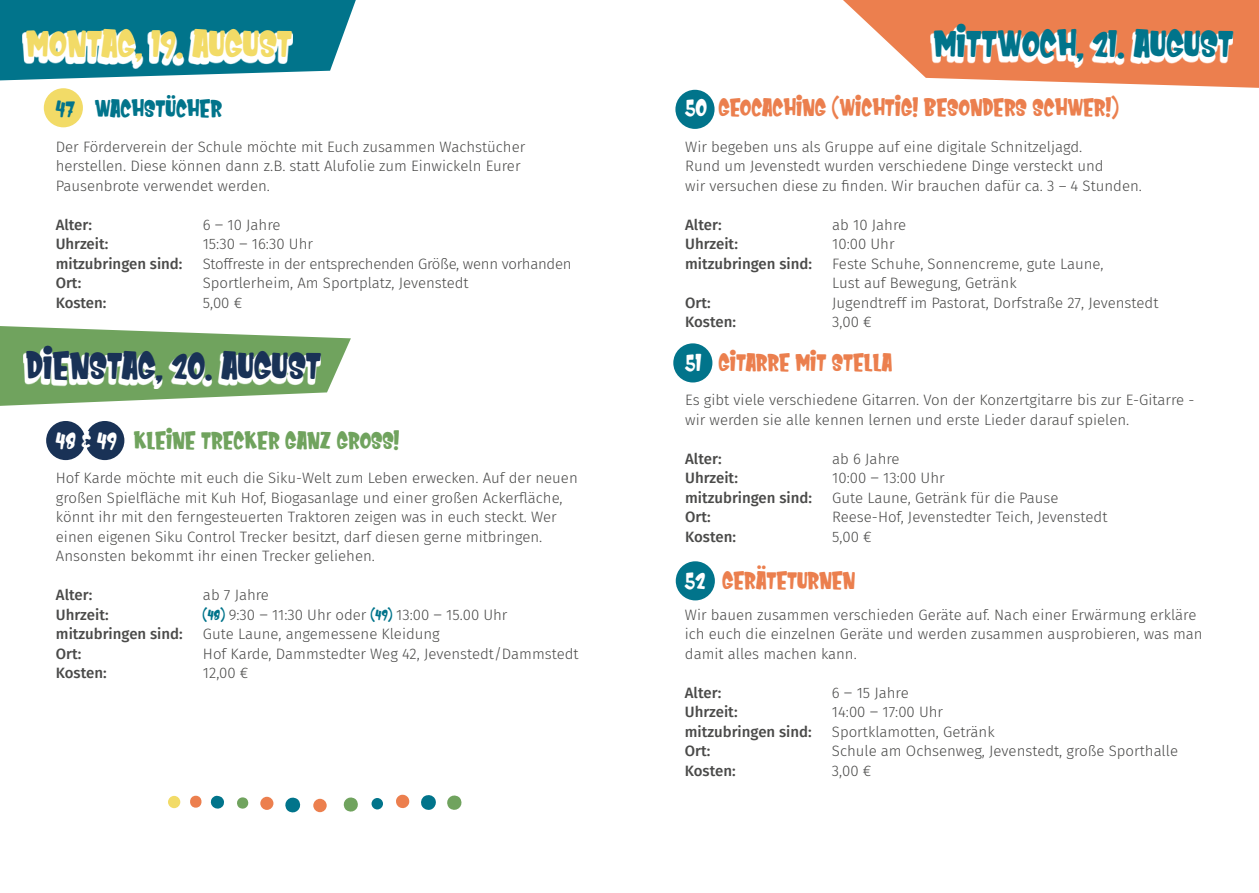
<style>
.page{position:relative;width:1259px;height:893px;background:#fff}
.page>*{position:absolute;margin:0;border:0;box-sizing:border-box;transform-origin:0 0}
.t1{font:37.5px "Kids Zone";color:#193256}
.t2{font:37.5px "Kids Zone";color:#01748b}
.t3{font:37.5px "Kids Zone";color:#f2db67}
.t4{font:24px "Kids Zone";color:#eb7f4e}
.t5{font:24px "Kids Zone";color:#70a35e}
.t6{font:24px "Kids Zone";color:#01748b}
.t7{font:300 15px/19.5px "Fira Sans";color:#4a4a49}
.t8{font:500 15px "Fira Sans";color:#4a4a49}
.t9{font:300 15px "Fira Sans";letter-spacing:-.02em;color:#4a4a49}
.s1{font-size:16.5px}
.s2{color:#fff}
.s3{font-family:"Kids Zone";font-weight:400;color:#01748b}
</style>
<div class="page">
<svg style="left:0;top:0;width:356px;height:80px;background:#25879b"></svg>
<svg style="left:22px;top:30px;width:271px;height:39px"></svg>
<div style="left:44px;top:88px;width:39px;height:39px;background:#f2db67;border-radius:50%"></div>
<div style="left:85px;top:421px;width:39px;height:39px;background:#193256;border-radius:50%"></div>
<div style="left:46px;top:421px;width:39px;height:39px;background:#193256;border-radius:50%"></div>
<svg style="left:0;top:326px;width:351px;height:80px"></svg>
<svg style="left:23px;top:347px;width:298px;height:42px"></svg>
<svg style="left:843px;top:0;width:416px;height:88px"></svg>
<svg style="left:930px;top:26px;width:303px;height:42px"></svg>
<div style="left:675px;top:90px;width:39px;height:39px;background:#01748b;border-radius:50%"></div>
<div style="left:673px;top:343px;width:39px;height:39px;background:#01748b;border-radius:50%"></div>
<div style="left:676px;top:561px;width:39px;height:39px;background:#01748b;border-radius:50%"></div>
<div style="left:168px;top:796px;width:12px;height:12px;background:#f2db67;border-radius:50%"></div>
<svg style="left:190px;top:796px;width:12px;height:12px"></svg>
<svg style="left:210px;top:795px;width:14px;height:14px"></svg>
<svg style="left:237px;top:797px;width:12px;height:12px"></svg>
<div style="left:260px;top:797px;width:13px;height:13px;background:#ec7f4e;border-radius:50%"></div>
<svg style="left:285px;top:797px;width:16px;height:16px"></svg>
<div style="left:313px;top:799px;width:14px;height:13px;background:#ec7f4e;border-radius:50%"></div>
<svg style="left:343px;top:797px;width:15px;height:15px"></svg>
<div style="left:371px;top:798px;width:12px;height:11px;background:#01748b;border-radius:50%"></div>
<svg style="left:396px;top:794px;width:14px;height:15px"></svg>
<svg style="left:421px;top:795px;width:15px;height:15px"></svg>
<svg style="left:447px;top:795px;width:15px;height:15px"></svg>
<h1 class="t3" style="left:27px;top:19px;width:268px">MONTAG, 19. AUGUST</h1>
<h2 class="t6" style="left:56px;top:92px;width:168px">47 WACHSTÜCHER</h2>
<p class="t7" style="left:56px;top:136px;width:471px">Der Förderverein der Schule möchte mit Euch zusammen Wachstücher herstellen. Diese können dann z.B. statt Alufolie zum Einwickeln Eurer<br>Pausenbrote verwendet werden.</p>
<p class="t8" style="left:56px;top:212px;width:38px">Alter:</p>
<p class="t7" style="left:203px;top:214px;width:79px">6 <span class="s1">–</span> 10 Jahre</p>
<p class="t8" style="left:56px;top:232px;width:54px">Uhrzeit:</p>
<p class="t7" style="left:203px;top:234px;width:112px">15:30 <span class="s1">–</span> 16:30 Uhr</p>
<p class="t8" style="left:56px;top:251px;width:128px">mitzubringen sind:</p>
<p class="t9" style="left:203px;top:253px;width:370px">Stoffreste in der entsprechenden Größe, wenn vorhanden</p>
<p class="t8" style="left:56px;top:271px;width:27px">Ort:</p>
<p class="t7" style="left:203px;top:273px;width:267px">Sportlerheim, Am Sportplatz, Jevenstedt</p>
<p class="t8" style="left:56px;top:290px;width:52px">Kosten:</p>
<p class="t7" style="left:203px;top:292px;width:41px">5,00 €</p>
<h1 class="t1" style="left:27px;top:340px;width:297px">DIENSTAG, 20. AUGUST</h1>
<h2 class="t5" style="left:56px;top:424px;width:345px"><span class="s2">48 &amp; 49</span> KLEINE TRECKER GANZ GROSS!</h2>
<p class="t7" style="left:56px;top:468px;width:523px">Hof Karde möchte mit euch die Siku-Welt zum Leben erwecken. Auf der neuen großen Spielfläche mit Kuh Hof, Biogasanlage und einer großen Ackerfläche, könnt ihr mit den ferngesteuerten Traktoren zeigen was in euch steckt. Wer einen eigenen Siku Control Trecker besitzt, darf diesen gerne mitbringen.<br>Ansonsten bekommt ihr einen Trecker geliehen.</p>
<p class="t8" style="left:56px;top:583px;width:38px">Alter:</p>
<p class="t7" style="left:203px;top:585px;width:68px">ab 7 Jahre</p>
<p class="t8" style="left:56px;top:602px;width:54px">Uhrzeit:</p>
<p class="t7" style="left:203px;top:604px;width:306px"><span class="s3">(48)</span> 9:30 <span class="s1">–</span> 11:30 Uhr oder <span class="s3">(49)</span> 13:00 <span class="s1">–</span> 15.00 Uhr</p>
<p class="t8" style="left:56px;top:622px;width:128px">mitzubringen sind:</p>
<p class="t7" style="left:203px;top:624px;width:238px">Gute Laune, angemessene Kleidung</p>
<p class="t8" style="left:56px;top:641px;width:27px">Ort:</p>
<p class="t7" style="left:203px;top:643px;width:377px">Hof Karde, Dammstedter Weg 42, Jevenstedt/Dammstedt</p>
<p class="t8" style="left:56px;top:661px;width:52px">Kosten:</p>
<p class="t7" style="left:203px;top:663px;width:47px">12,00 €</p>
<h1 class="t2" style="left:934px;top:19px;width:302px">MITTWOCH, 21. AUGUST</h1>
<h2 class="t4" style="left:685px;top:92px;width:435px"><span class="s2">50</span> GEOCACHING (WICHTIG! BESONDERS SCHWER!)</h2>
<p class="t7" style="left:685px;top:136px;width:458px">Wir begeben uns als Gruppe auf eine digitale Schnitzeljagd.<br>Rund um Jevenstedt wurden verschiedene Dinge versteckt und<br>wir versuchen diese zu finden. Wir brauchen dafür ca. 3 – 4 Stunden.</p>
<p class="t8" style="left:685px;top:212px;width:38px">Alter:</p>
<p class="t7" style="left:832px;top:214px;width:75px">ab 10 Jahre</p>
<p class="t8" style="left:685px;top:232px;width:54px">Uhrzeit:</p>
<p class="t7" style="left:832px;top:234px;width:64px">10:00 Uhr</p>
<p class="t8" style="left:685px;top:251px;width:128px">mitzubringen sind:</p>
<p class="t7" style="left:832px;top:253px;width:273px">Feste Schuhe, Sonnencreme, gute Laune,<br>Lust auf Bewegung, Getränk</p>
<p class="t8" style="left:685px;top:290px;width:27px">Ort:</p>
<p class="t7" style="left:832px;top:292px;width:328px">Jugendtreff im Pastorat, Dorfstraße 27, Jevenstedt</p>
<p class="t8" style="left:685px;top:310px;width:52px">Kosten:</p>
<p class="t7" style="left:832px;top:312px;width:41px">3,00 €</p>
<h2 class="t4" style="left:685px;top:346px;width:209px"><span class="s2">51</span> GITARRE MIT STELLA</h2>
<p class="t7" style="left:685px;top:390px;width:511px">Es gibt viele verschiedene Gitarren. Von der Konzertgitarre bis zur E-Gitarre - wir werden sie alle kennen lernen und erste Lieder darauf spielen.</p>
<p class="t8" style="left:685px;top:446px;width:38px">Alter:</p>
<p class="t7" style="left:832px;top:448px;width:69px">ab 6 Jahre</p>
<p class="t8" style="left:685px;top:466px;width:54px">Uhrzeit:</p>
<p class="t7" style="left:832px;top:468px;width:114px">10:00 <span class="s1">–</span> 13:00 Uhr</p>
<p class="t8" style="left:685px;top:485px;width:128px">mitzubringen sind:</p>
<p class="t7" style="left:832px;top:487px;width:228px">Gute Laune, Getränk für die Pause</p>
<p class="t8" style="left:685px;top:505px;width:27px">Ort:</p>
<p class="t7" style="left:832px;top:507px;width:277px">Reese-Hof, Jevenstedter Teich, Jevenstedt</p>
<p class="t8" style="left:685px;top:524px;width:52px">Kosten:</p>
<p class="t7" style="left:832px;top:526px;width:41px">5,00 €</p>
<h2 class="t4" style="left:685px;top:564px;width:172px"><span class="s2">52</span> GERÄTETURNEN</h2>
<p class="t7" style="left:685px;top:604px;width:519px">Wir bauen zusammen verschieden Geräte auf. Nach einer Erwärmung erkläre ich euch die einzelnen Geräte und werden zusammen ausprobieren, was man damit alles machen kann.</p>
<p class="t8" style="left:685px;top:680px;width:38px">Alter:</p>
<p class="t7" style="left:832px;top:682px;width:78px">6 <span class="s1">–</span> 15 Jahre</p>
<p class="t8" style="left:685px;top:700px;width:54px">Uhrzeit:</p>
<p class="t7" style="left:832px;top:702px;width:113px">14:00 <span class="s1">–</span> 17:00 Uhr</p>
<p class="t8" style="left:685px;top:719px;width:128px">mitzubringen sind:</p>
<p class="t7" style="left:832px;top:721px;width:164px">Sportklamotten, Getränk</p>
<p class="t8" style="left:685px;top:739px;width:27px">Ort:</p>
<p class="t7" style="left:832px;top:741px;width:348px">Schule am Ochsenweg, Jevenstedt, große Sporthalle</p>
<p class="t8" style="left:685px;top:758px;width:52px">Kosten:</p>
<p class="t7" style="left:832px;top:760px;width:41px">3,00 €</p>
</div>
